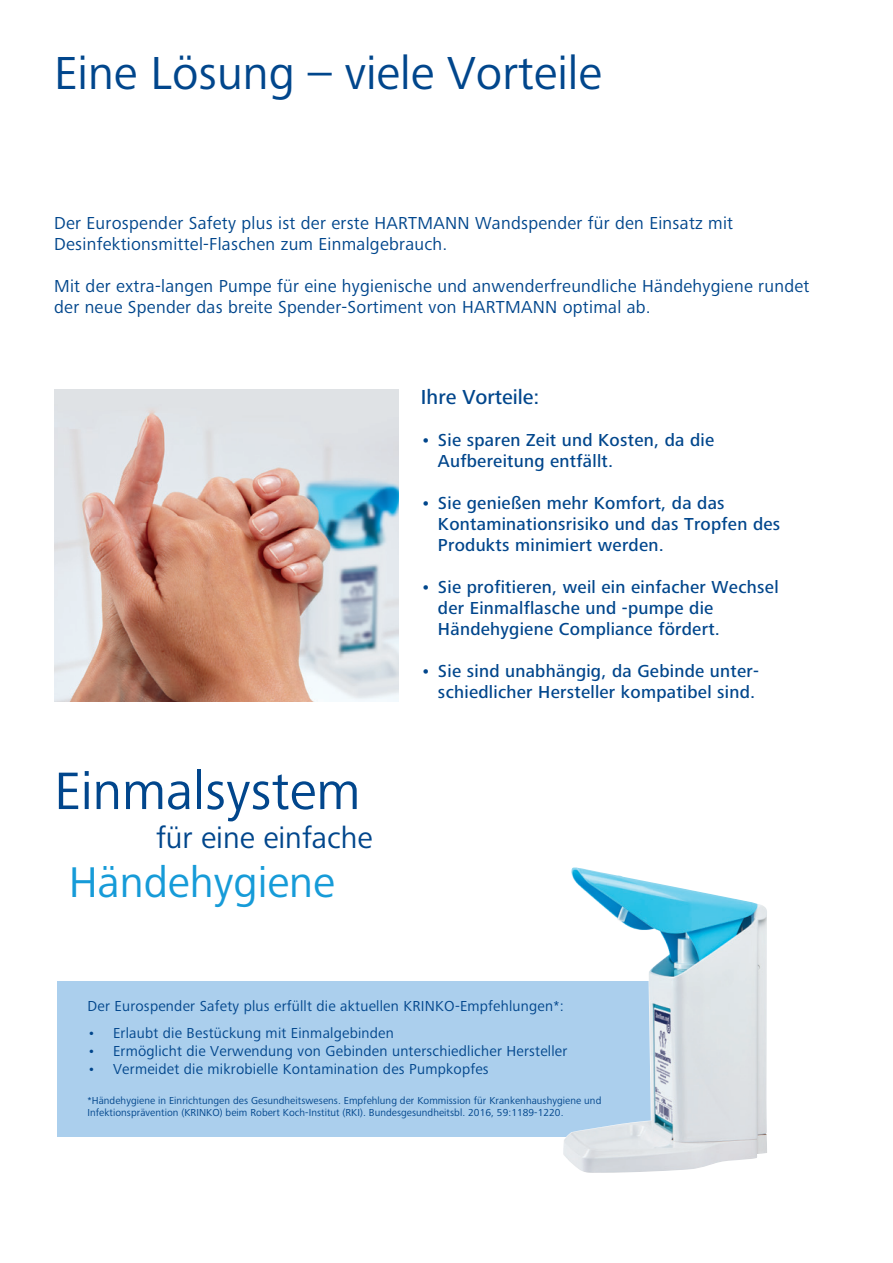
<style>
.page{position:relative;width:893px;height:1263px;background:#fff}
.page>*{position:absolute;margin:0;border:0;box-sizing:border-box;transform-origin:0 0}
.t1{font:54.6px "Frutiger Next LTW1 G";color:#01468c}
.t2{font:48px "Frutiger Next LTW1 G";color:#01468c}
.t3{font:44.55px "Frutiger Next LTW1 G";color:#169bd8}
.t4{font:31.05px "Frutiger Next LTW1 G";color:#01468c}
.t5{font:500 21px "Frutiger Next LTW1 G";color:#01468c}
.t6{font:500 18px/21px "Frutiger Next LTW1 G";letter-spacing:.015em;color:#01468c}
.t7{font:18px/21px "Frutiger Next LTW1 G";letter-spacing:.015em;color:#01468c}
.t8{font:15px "Frutiger Next LTW1 G";letter-spacing:.015em;color:#01468c}
.t9{font:10.5px/12px "Frutiger Next LTW1 G";letter-spacing:.005em;color:#01468c}
</style>
<div class="page">
<img style="left:54px;top:389px;width:345px;height:313px">
<div style="left:58px;top:981px;width:660px;height:155px;background:#abcfed"></div>
<img style="left:563px;top:867px;width:204px;height:306px">
<h2 class="t2" style="left:54px;top:45px;width:549px">Eine Lösung – viele Vorteile</h2>
<p class="t7" style="left:54px;top:213px;width:680px">Der Eurospender Safety plus ist der erste HARTMANN Wandspender für den Einsatz mit<br>Desinfektionsmittel-Flaschen zum Einmalgebrauch.</p>
<p class="t7" style="left:54px;top:276px;width:757px">Mit der extra-langen Pumpe für eine hygienische und anwenderfreundliche Händehygiene rundet der neue Spender das breite Spender-Sortiment von HARTMANN optimal ab.</p>
<h1 class="t1" style="left:54px;top:760px;width:308px">Einmalsystem</h1>
<h3 class="t4" style="left:156px;top:820px;width:218px">für eine einfache</h3>
<h3 class="t3" style="left:69px;top:857px;width:268px">Händehygiene</h3>
<p class="t5" style="left:421px;top:385px;width:120px">Ihre Vorteile:</p>
<p class="t6" style="left:438px;top:430px;width:278px;text-indent:-17px">• Sie sparen Zeit und Kosten, da die<br>Aufbereitung entfällt.</p>
<p class="t6" style="left:438px;top:493px;width:344px;text-indent:-17px">• Sie genießen mehr Komfort, da das<br>Kontaminationsrisiko und das Tropfen des<br>Produkts minimiert werden.</p>
<p class="t6" style="left:438px;top:577px;width:342px;text-indent:-17px">• Sie profitieren, weil ein einfacher Wechsel der Einmalflasche und -pumpe die<br>Händehygiene Compliance fördert.</p>
<p class="t6" style="left:421px;top:661px;width:340px;text-align:right">• Sie sind unabhängig, da Gebinde unter&shy;schiedlicher Hersteller kompatibel sind.</p>
<p class="t8" style="left:88px;top:997px;width:478px">Der Eurospender Safety plus erfüllt die aktuellen KRINKO-Empfehlungen*:</p>
<p class="t8" style="left:88px;top:1024px;width:308px">• Erlaubt die Bestückung mit Einmalgebinden</p>
<p class="t8" style="left:88px;top:1042px;width:481px">• Ermöglicht die Verwendung von Gebinden unterschiedlicher Hersteller</p>
<p class="t8" style="left:88px;top:1060px;width:403px">• Vermeidet die mikrobielle Kontamination des Pumpkopfes</p>
<p class="t9" style="left:88px;top:1095px;width:515px">*Händehygiene in Einrichtungen des Gesundheitswesens. Empfehlung der Kommission für Krankenhaushygiene und<br>Infektionsprävention (KRINKO) beim Robert Koch-Institut (RKI). Bundesgesundheitsbl. 2016, 59:1189-1220.</p>
</div>
